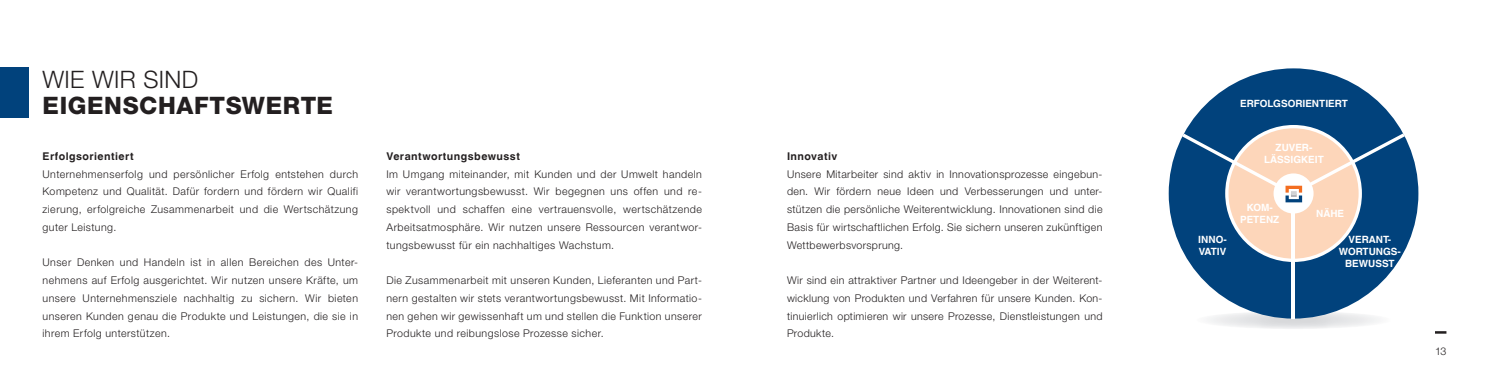
<style>
.page{position:relative;width:1489px;height:373px;background:#fff}
.page>*{position:absolute;margin:0;border:0;box-sizing:border-box;transform-origin:0 0}
.LÄPPLE_CD_Headline{font:800 24px "Helvetica Neue LT Pro";letter-spacing:.025em;color:#231f20}
.LÄPPLE_CD_Headline-2{font:300 24px "Helvetica Neue LT Pro";letter-spacing:.01em;color:#231f20}
.Fliesstext_Headline{font:300 10.62px/17.8px "Helvetica Neue LT Pro";letter-spacing:.04em;color:#231f20;text-align:justify}
.Fliesstext_Headline-2{font:700 10.62px "Helvetica World";letter-spacing:.045em;color:#231f20}
.t1{font:700 10px/11.9px "Helvetica World";color:#fff;text-align:center}
</style>
<div class="page">
<div style="left:0;top:67px;width:28px;height:50px;background:#01427c"></div>
<img style="left:1208px;top:310px;width:171px;height:18px">
<div style="left:1168px;top:68px;width:250px;height:250px;background:#01427c;border-radius:50%"></div>
<hr style="left:1291px;top:194px;width:3px;height:124px;background:#fff">
<svg style="left:1182px;top:125px;width:222px;height:136px"></svg>
<svg style="left:1435px;top:331px;width:11px;height:2px"></svg>
<p class="LÄPPLE_CD_Headline-2" style="left:43px;top:65px;width:157px">WIE WIR SIND</p>
<p class="LÄPPLE_CD_Headline" style="left:43px;top:90px;width:292px">EIGENSCHAFTSWERTE</p>
<p class="Fliesstext_Headline-2" style="left:43px;top:150px;width:93px">Erfolgsorientiert</p>
<p class="Fliesstext_Headline" style="left:43px;top:164px;width:317px">Unternehmenserfolg und persönlicher Erfolg entstehen durch Kompetenz und Qualität. Dafür fordern und fördern wir Qualifi zierung, erfolgreiche Zusammenarbeit und die Wertschätzung guter Leistung.</p>
<p class="Fliesstext_Headline" style="left:43px;top:253px;width:317px">Unser Denken und Handeln ist in allen Bereichen des Unter&shy;nehmens auf Erfolg ausgerichtet. Wir nutzen unsere Kräfte, um unsere Unternehmensziele nachhaltig zu sichern. Wir bieten unseren Kunden genau die Produkte und Leistungen, die sie in ihrem Erfolg unterstützen.</p>
<p class="Fliesstext_Headline-2" style="left:386px;top:150px;width:135px">Verantwortungsbewusst</p>
<p class="Fliesstext_Headline" style="left:386px;top:164px;width:317px">Im Umgang miteinander, mit Kunden und der Umwelt handeln wir verantwortungsbewusst. Wir begegnen uns offen und re&shy;spektvoll und schaffen eine vertrauensvolle, wertschätzende Arbeitsatmosphäre. Wir nutzen unsere Ressourcen verantwor&shy;tungsbewusst für ein nachhaltiges Wachstum.</p>
<p class="Fliesstext_Headline" style="left:386px;top:271px;width:317px">Die Zusammenarbeit mit unseren Kunden, Lieferanten und Part&shy;nern gestalten wir stets verantwortungsbewusst. Mit Informatio&shy;nen gehen wir gewissenhaft um und stellen die Funktion unserer Produkte und reibungslose Prozesse sicher.</p>
<p class="Fliesstext_Headline-2" style="left:787px;top:150px;width:52px">Innovativ</p>
<p class="Fliesstext_Headline" style="left:787px;top:164px;width:317px">Unsere Mitarbeiter sind aktiv in Innovationsprozesse eingebun&shy;den. Wir fördern neue Ideen und Verbesserungen und unter&shy;stützen die persönliche Weiterentwicklung. Innovationen sind die Basis für wirtschaftlichen Erfolg. Sie sichern unseren zukünftigen Wettbewerbsvorsprung.</p>
<p class="Fliesstext_Headline" style="left:787px;top:271px;width:317px">Wir sind ein attraktiver Partner und Ideengeber in der Weiterent&shy;wicklung von Produkten und Verfahren für unsere Kunden. Kon&shy;tinuierlich optimieren wir unsere Prozesse, Dienstleistungen und Produkte.</p>
<p class="t1" style="left:1240px;top:97px;width:109px">ERFOLGSORIENTIERT</p>
<p class="t1" style="left:1263px;top:141px;width:61px">ZUVER-<br>LÄSSIGKEIT</p>
<p class="t1" style="left:1198px;top:233px;width:30px;text-align:left">INNO-<br>VATIV</p>
<p class="t1" style="left:1239px;top:201px;width:41px">KOM-<br>PETENZ</p>
<p class="t1" style="left:1315px;top:207px;width:30px">NÄHE</p>
<p class="t1" style="left:1338px;top:233px;width:63px">VERANT-<br>WORTUNGS-<br>BEWUSST</p>
<p class="Fliesstext_Headline" style="left:1434px;top:341px;width:13px">13</p>
</div>
